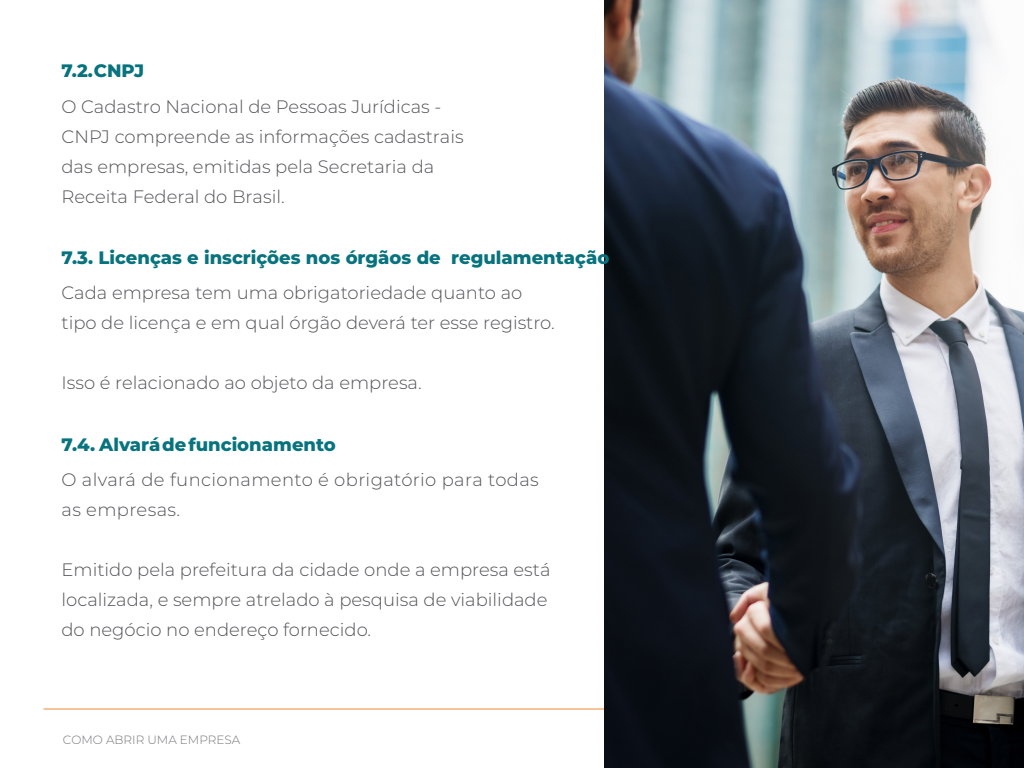
<style>
.page{position:relative;width:1024px;height:768px;background:#fff}
.page>*{position:absolute;margin:0;border:0;box-sizing:border-box;transform-origin:0 0}
.Subtitulo{font:300 18px/30px "Montserrat";color:#535358}
.Subtitulo-2{font:800 18px "Montserrat";color:#07737e}
.Subtitulo-3{font:300 18px/30px "Montserrat";letter-spacing:.02em;color:#535358}
.t1{font:300 12px "Montserrat";color:#757679}
</style>
<div class="page">
<hr style="left:44px;top:708px;width:936px;height:2px;background:#f18835">
<img style="left:604px;top:0;width:420px;height:768px">
<p class="Subtitulo-2" style="left:62px;top:58px;width:84px">7.2. CNPJ</p>
<p class="Subtitulo" style="left:62px;top:91px;width:404px">O Cadastro Nacional de Pessoas Jurídicas - CNPJ compreende as informações cadastrais das empresas, emitidas pela Secretaria da Receita Federal do Brasil.</p>
<p class="Subtitulo-2" style="left:62px;top:244px;width:550px">7.3. Licenças e inscrições nos órgãos de regulamentação</p>
<p class="Subtitulo" style="left:62px;top:277px;width:495px">Cada empresa tem uma obrigatoriedade quanto ao tipo de licença e em qual órgão deverá ter esse registro.</p>
<p class="Subtitulo" style="left:62px;top:367px;width:362px">Isso é relacionado ao objeto da empresa.</p>
<p class="Subtitulo-2" style="left:62px;top:431px;width:276px">7.4. Alvará de funcionamento</p>
<p class="Subtitulo-3" style="left:62px;top:464px;width:479px">O alvará de funcionamento é obrigatório para todas as empresas.</p>
<p class="Subtitulo" style="left:62px;top:554px;width:491px">Emitido pela prefeitura da cidade onde a empresa está localizada, e sempre atrelado à pesquisa de viabilidade do negócio no endereço fornecido.</p>
<p class="t1" style="left:63px;top:731px;width:179px">COMO ABRIR UMA EMPRESA</p>
</div>
